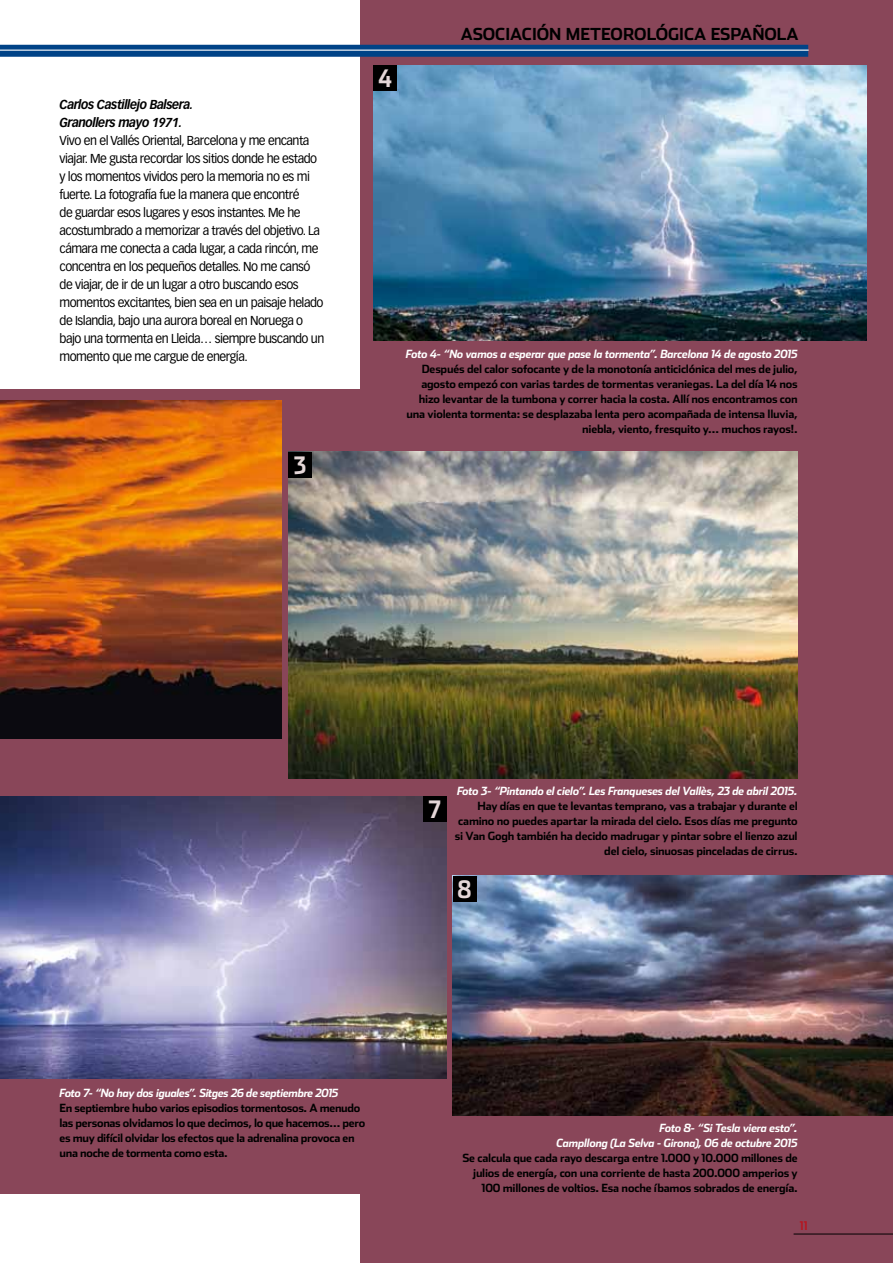
<style>
.page{position:relative;width:893px;height:1263px;background:#fff}
.page>*{position:absolute;margin:0;border:0;box-sizing:border-box;transform-origin:0 0}
.t1{font:700 24px "Stainless Cond";color:#e5d7d8}
.t2{font:700 16.5px "Stainless";color:#000}
.t3{font:12.75px/18px "Vectora LT Std";letter-spacing:-.04em;color:#000;scale:.95 1}
.t4{font:italic 700 12.75px/18px "Vectora LT Std";letter-spacing:-.04em;color:#000;scale:.95 1}
.t5{font:700 12px "Stainless Cond";color:#b51621}
.t6{font:700 11.25px/15px "Stainless";letter-spacing:-.02em;color:#000;text-align:right}
.t7{font:italic 700 11.25px/15px "Stainless";letter-spacing:-.03em;color:#fff;text-align:right}
</style>
<div class="page">
<div style="left:0;top:389px;width:492px;height:805px;background:#894659"></div>
<div style="left:361px;top:0;width:532px;height:1263px;background:#894659"></div>
<hr style="left:794px;top:1234px;width:99px;height:1px;background:#000">
<div style="left:0;top:45px;width:808px;height:12px;background:#004387"></div>
<hr style="left:0;top:50px;width:809px;height:1px;background:#fff">
<img style="left:0;top:796px;width:446px;height:282px">
<div style="left:423px;top:796px;width:23px;height:26px;background:#000"></div>
<img style="left:453px;top:876px;width:440px;height:239px">
<div style="left:453px;top:876px;width:23px;height:26px;background:#000"></div>
<img style="left:374px;top:65px;width:492px;height:275px">
<div style="left:374px;top:65px;width:23px;height:26px;background:#000"></div>
<img style="left:288px;top:452px;width:510px;height:326px">
<div style="left:288px;top:452px;width:24px;height:26px;background:#000"></div>
<img style="left:0;top:400px;width:281px;height:338px">
<p class="t4" style="left:60px;top:96px;width:142px">Carlos Castillejo Balsera.<br>Granollers mayo 1971.</p>
<p class="t3" style="left:60px;top:132px;width:280px">Vivo en el Vallés Oriental, Barcelona y me encanta viajar. Me gusta recordar los sitios donde he estado y los momentos vividos pero la memoria no es mi fuerte. La fotografía fue la manera que encontré<br>de guardar esos lugares y esos instantes. Me he acostumbrado a memorizar a través del objetivo. La cámara me conecta a cada lugar, a cada rincón, me concentra en los pequeños detalles. No me cansó de viajar, de ir de un lugar a otro buscando esos momentos excitantes, bien sea en un paisaje helado de Islandia, bajo una aurora boreal en Noruega o bajo una tormenta en Lleida… siempre buscando un momento que me cargue de energía.</p>
<h1 class="t1" style="left:294px;top:451px;width:14px">3</h1>
<h1 class="t1" style="left:378px;top:64px;width:15px">4</h1>
<h2 class="t2" style="left:461px;top:24px;width:11px">ASOCIACIÓN</h2>
<h2 class="t2" style="left:566px;top:24px;width:26px">METEOROLÓGICA</h2>
<h2 class="t2" style="left:711px;top:24px;width:66px">ESPAÑOLA</h2>
<p class="t7" style="left:406px;top:346px;width:393px">Foto 4- “No vamos a esperar que pase la tormenta”. Barcelona 14 de agosto 2015</p>
<p class="t6" style="left:407px;top:361px;width:393px">Después del calor sofocante y de la monotonía anticiclónica del mes de julio, agosto empezó con varias tardes de tormentas veraniegas. La del día 14 nos hizo levantar de la tumbona y correr hacia la costa. Allí nos encontramos con una violenta tormenta: se desplazaba lenta pero acompañada de intensa lluvia, niebla, viento, fresquito y… muchos rayos!.</p>
<h1 class="t1" style="left:428px;top:795px;width:14px">7</h1>
<p class="t7" style="left:457px;top:783px;width:342px">Foto 3- “Pintando el cielo”. Les Franqueses del Vallès, 23 de abril 2015.</p>
<p class="t6" style="left:455px;top:798px;width:344px">Hay días en que te levantas temprano, vas a trabajar y durante el camino no puedes apartar la mirada del cielo. Esos días me pregunto si Van Gogh también ha decido madrugar y pintar sobre el lienzo azul del cielo, sinuosas pinceladas de cirrus.</p>
<h1 class="t1" style="left:458px;top:875px;width:15px">8</h1>
<p class="t7" style="left:60px;top:1085px;width:281px">Foto 7- “No hay dos iguales”. Sitges 26 de septiembre 2015</p>
<p class="t6" style="left:60px;top:1100px;width:307px;text-align:left">En septiembre hubo varios episodios tormentosos. A menudo las personas olvidamos lo que decimos, lo que hacemos… pero es muy difícil olvidar los efectos que la adrenalina provoca en una noche de tormenta como esta.</p>
<p class="t7" style="left:557px;top:1120px;width:243px">Foto 8- “Si Tesla viera esto”.<br>Campllong (La Selva - Girona), 06 de octubre 2015</p>
<p class="t6" style="left:462px;top:1150px;width:337px">Se calcula que cada rayo descarga entre 1.000 y 10.000 millones de julios de energía, con una corriente de hasta 200.000 amperios y<br>100 millones de voltios. Esa noche íbamos sobrados de energía.</p>
<p class="t5" style="left:800px;top:1218px;width:9px">11</p>
</div>
